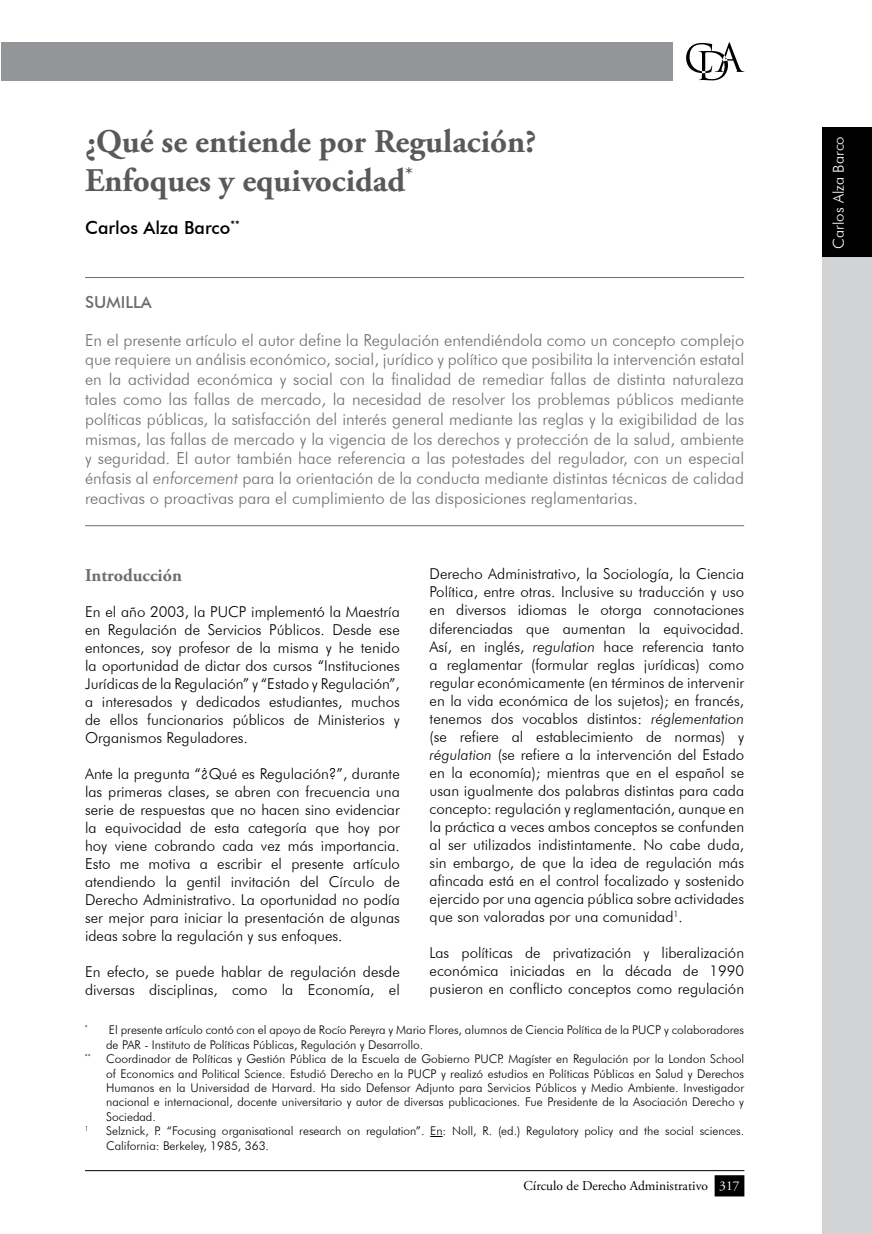
<style>
.page{position:relative;width:872px;height:1234px;background:#fff}
.page>*{position:absolute;margin:0;border:0;box-sizing:border-box;transform-origin:0 0}
.t1{font:700 33px/39.6px "Adobe Garamond Pro";color:#58595b}
.t2{font:500 18px "Futura BT";color:#000}
.t3{font:700 18px "Adobe Garamond Pro";color:#6d6e71}
.t4{font:300 16.5px/19.8px "Futura BT";color:#6d6e71;text-align:justify}
.t5{font:500 16.5px "Futura BT";color:#6d6e71}
.t6{font:300 15px/18px "Futura BT";color:#000;text-align:justify}
.t7{font:300 15px "Futura BT";color:#fff}
.t8{font:13.5px "Adobe Garamond Pro";color:#000}
.t9{font:300 12px/14.4px "Futura BT";color:#000}
.t10{font:300 7.05px "Futura BT";color:#000}
.s1{font-style:italic}
.s2{color:#fff}
</style>
<div class="page">
<div style="left:822px;top:211px;width:50px;height:1022px;background:#d1d3d4"></div>
<div style="left:822px;top:128px;width:50px;height:129px;background:#000"></div>
<svg style="left:686px;top:42px;width:58px;height:38px"></svg>
<hr style="left:85px;top:1169px;width:659px;height:1px;background:#000">
<div style="left:715px;top:1175px;width:28px;height:20px;background:#000"></div>
<div style="left:714px;top:1174px;width:30px;height:22px;border:2px solid #000"></div>
<div style="left:0;top:43px;width:673px;height:38px;background:#939598"></div>
<hr style="left:0;top:0;width:1px;height:1233px;background:#fff">
<hr style="left:85px;top:277px;width:659px;height:1px;background:#6d6e71">
<hr style="left:85px;top:525px;width:659px;height:1px;background:#6d6e71">
<h1 class="t1" style="left:85px;top:122px;width:453px">¿Qué se entiende por Regulación?<br>Enfoques y equivocidad<sup>*</sup></h1>
<p class="t2" style="left:85px;top:216px;width:156px">Carlos Alza Barco<sup>**</sup></p>
<p class="t5" style="left:85px;top:292px;width:20px">Sumilla</p>
<p class="t4" style="left:85px;top:329px;width:660px">En el presente artículo el autor define la Regulación entendiéndola como un concepto complejo que requiere un análisis económico, social, jurídico y político que posibilita la intervención estatal en la actividad económica y social con la finalidad de remediar fallas de distinta naturaleza tales como las fallas de mercado, la necesidad de resolver los problemas públicos mediante políticas públicas, la satisfacción del interés general mediante las reglas y la exigibilidad de las mismas, las fallas de mercado y la vigencia de los derechos y protección de la salud, ambiente y seguridad. E l autor también hace referencia a las potestades del regulador, con un especial énfasis al <span class="s1">enforcement</span> para la orientación de la conducta mediante distintas técnicas de calidad reactivas o proactivas para el cumplimiento de las disposiciones reglamentarias.</p>
<p class="t6" style="left:429px;top:565px;width:316px">Derecho Administrativo, la Sociología, la Ciencia Política, entre otras. I nclusive su traducción y uso en diversos idiomas le otorga connotaciones diferenciadas que aumentan la equivocidad.<br>Así, en inglés, <span class="s1">regulation</span> hace referencia tanto a reglamentar (formular reglas jurídicas) como regular económicamente (en términos de intervenir en la vida económica de los sujetos); en francés, tenemos dos vocablos distintos: <span class="s1">réglementation </span>(se refiere al establecimiento de normas) y <span class="s1">régulation</span> (se refiere a la intervención del Estado en la economía); mientras que en el español se usan igualmente dos palabras distintas para cada concepto: regulación y reglamentación, aunque en la práctica a veces ambos conceptos se confunden al ser utilizados indistintamente. No cabe duda, sin embargo, de que la idea de regulación más afincada está en el control focalizado y sostenido ejercido por una agencia pública sobre actividades que son valoradas por una comunidad<sup>1</sup>.</p>
<p class="t6" style="left:429px;top:943px;width:316px">Las políticas de privatización y liberalización económica iniciadas en la década de 1990 pusieron en conflicto conceptos como regulación</p>
<p class="t9" style="left:106px;top:1022px;width:639px;text-indent:-21px"><sup>*</sup> E l presente artículo contó con el apoyo de Rocío Pereyra y Mario Flores, alumnos de Ciencia Política de la PUCP y colaboradores de PAR - I nstituto de Políticas Públicas, Regulación y Desarrollo.</p>
<p class="t10" style="left:85px;top:1052px;width:7px">**</p>
<p class="t9" style="left:106px;top:1051px;width:639px">Coordinador de Políticas y Gestión Pública de la Escuela de Gobierno PUCP. Magíster en Regulación por la London School</p>
<p class="t9" style="left:106px;top:1065px;width:639px">of Economics and Political Science. Estudió Derecho en la PUCP y realizó estudios en Políticas Públicas en Salud y Derechos</p>
<p class="t9" style="left:106px;top:1080px;width:639px">Humanos en la Universidad de Harvard. Ha sido Defensor Adjunto para Servicios Públicos y Medio Ambiente. I nvestigador</p>
<p class="t9" style="left:106px;top:1094px;width:639px">nacional e internacional, docente universitario y autor de diversas publicaciones. Fue Presidente de la Asociación Derecho y</p>
<p class="t9" style="left:106px;top:1108px;width:51px">Sociedad.</p>
<p class="t9" style="left:85px;top:1123px;width:661px"><sup>1</sup> Selznick, P. “Focusing organisational research on regulation”. E n: Noll, R. (ed.) Regulatory policy and the social sciences.</p>
<p class="t9" style="left:106px;top:1137px;width:164px">California: Berkeley, 1985, 363.</p>
<p class="t3" style="left:85px;top:565px;width:98px">Introducción</p>
<p class="t6" style="left:85px;top:602px;width:316px">En el año 2003, la PUCP implementó la Maestría en Regulación de Servicios Públicos. Desde ese entonces, soy profesor de la misma y he tenido la oportunidad de dictar dos cursos “I nstituciones Jurídicas de la Regulación” y “Estado y Regulación”, a interesados y dedicados estudiantes, muchos de ellos funcionarios públicos de Ministerios y Organismos Reguladores.</p>
<p class="t6" style="left:85px;top:764px;width:316px">Ante la pregunta “¿Qué es Regulación?”, durante las primeras clases, se abren con frecuencia una serie de respuestas que no hacen sino evidenciar la equivocidad de esta categoría que hoy por hoy viene cobrando cada vez más importancia.<br>Esto me motiva a escribir el presente artículo atendiendo la gentil invitación del Círculo de Derecho Administrativo. La oportunidad no podía ser mejor para iniciar la presentación de algunas ideas sobre la regulación y sus enfoques.</p>
<p class="t6" style="left:85px;top:962px;width:316px">En efecto, se puede hablar de regulación desde diversas disciplinas, como la Economía, el</p>
<p class="t8" style="left:523px;top:1176px;width:217px">Círculo de Derecho Administrativo <span class="s2">317</span></p>
<p class="t7" style="left:829px;top:248px;width:114px;rotate:-90deg">Carlos Alza Barco</p>
</div>
